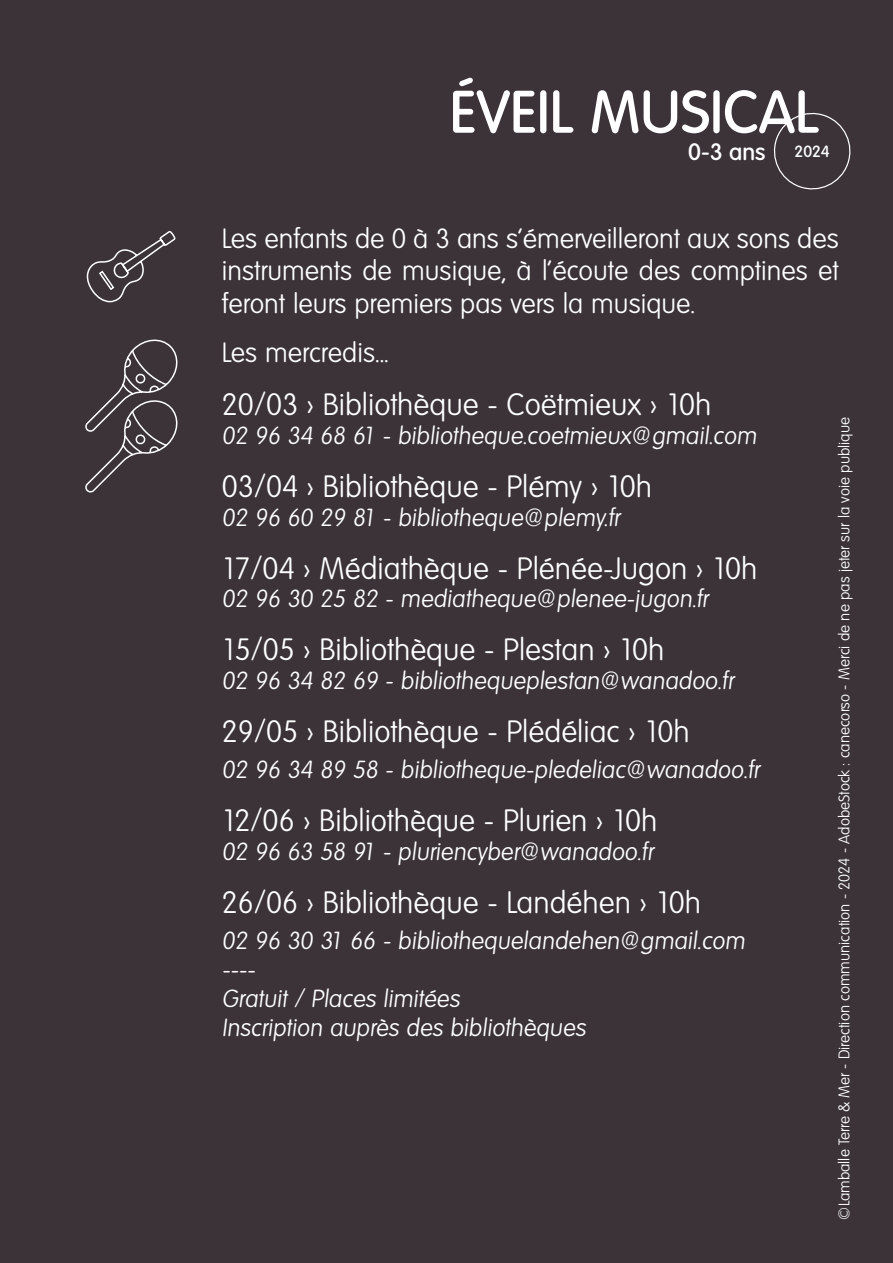
<style>
.page{position:relative;width:893px;height:1263px;background:#3c3338}
.page>*{position:absolute;margin:0;border:0;box-sizing:border-box;transform-origin:0 0}
.t1{font:500 58.2px "Volkswagen Serial";color:#fff}
.corps_de_texte{font:300 30px "Volkswagen Serial";color:#fff}
.corps_de_texte-2{font:300 27px/32.4px "Volkswagen Serial";color:#fff;text-align:justify}
.corps_de_texte-3{font:italic 300 24px "Volkswagen Serial";color:#fff}
.t2{font:500 23.1px "Volkswagen Serial";color:#fff}
.t3{font:500 15.9px "Volkswagen Serial";color:#fff}
.t4{font:300 15px "Volkswagen Serial";color:#fff}
</style>
<div class="page">
<svg style="left:773px;top:112px;width:78px;height:78px"></svg>
<svg style="left:87px;top:231px;width:89px;height:72px"></svg>
<svg style="left:85px;top:339px;width:93px;height:154px"></svg>
<p class="t1" style="left:450px;top:78px;width:370px">ÉVEIL MUSICAL</p>
<p class="t3" style="left:795px;top:142px;width:37px">2024</p>
<p class="t2" style="left:688px;top:138px;width:79px">0-3 ans</p>
<p class="corps_de_texte-2" style="left:222px;top:222px;width:618px">Les enfants de 0 à 3 ans s’émerveilleront aux sons des instruments de musique, à l’écoute des comptines et feront leurs premiers pas vers la musique.</p>
<p class="corps_de_texte-2" style="left:222px;top:336px;width:168px">Les mercredis...</p>
<p class="corps_de_texte" style="left:222px;top:387px;width:491px">20/03 &gt; Bibliothèque - Coëtmieux &gt; 10h</p>
<p class="corps_de_texte-3" style="left:222px;top:422px;width:536px">02 96 34 68 61 - bibliotheque.coetmieux@gmail.com</p>
<p class="corps_de_texte" style="left:222px;top:469px;width:432px">03/04 &gt; Bibliothèque - Plémy &gt; 10h</p>
<p class="corps_de_texte-3" style="left:222px;top:503px;width:399px">02 96 60 29 81 - bibliotheque@plemy.fr</p>
<p class="corps_de_texte" style="left:222px;top:551px;width:537px">17/04 &gt; Médiathèque - Plénée-Jugon &gt; 10h</p>
<p class="corps_de_texte-3" style="left:222px;top:585px;width:487px">02 96 30 25 82 - mediatheque@plenee-jugon.fr</p>
<p class="corps_de_texte" style="left:222px;top:633px;width:444px">15/05 &gt; Bibliothèque - Plestan &gt; 10h</p>
<p class="corps_de_texte-3" style="left:222px;top:667px;width:513px">02 96 34 82 69 - bibliothequeplestan@wanadoo.fr</p>
<p class="corps_de_texte" style="left:222px;top:715px;width:469px">29/05 &gt; Bibliothèque - Plédéliac &gt; 10h</p>
<p class="corps_de_texte-3" style="left:222px;top:756px;width:539px">02 96 34 89 58 - bibliotheque-pledeliac@wanadoo.fr</p>
<p class="corps_de_texte" style="left:222px;top:804px;width:437px">12/06 &gt; Bibliothèque - Plurien &gt; 10h</p>
<p class="corps_de_texte-3" style="left:222px;top:838px;width:433px">02 96 63 58 91 - pluriencyber@wanadoo.fr</p>
<p class="corps_de_texte" style="left:222px;top:885px;width:481px">26/06 &gt; Bibliothèque - Landéhen &gt; 10h</p>
<p class="corps_de_texte-3" style="left:222px;top:927px;width:525px">02 96 30 31 66 - bibliothequelandehen@gmail.com</p>
<p class="corps_de_texte-3" style="left:222px;top:956px;width:35px">----</p>
<p class="corps_de_texte-3" style="left:222px;top:984px;width:239px">Gratuit / Places limitées</p>
<p class="corps_de_texte-3" style="left:222px;top:1013px;width:365px">Inscription auprès des bibliothèques</p>
<p class="t4" style="left:836px;top:1220px;width:805px;rotate:-90deg">©Lamballe Terre &amp; Mer - Direction communication - 2024 - AdobeStock : canecorso - Merci de ne pas jeter sur la voie publique</p>
</div>
